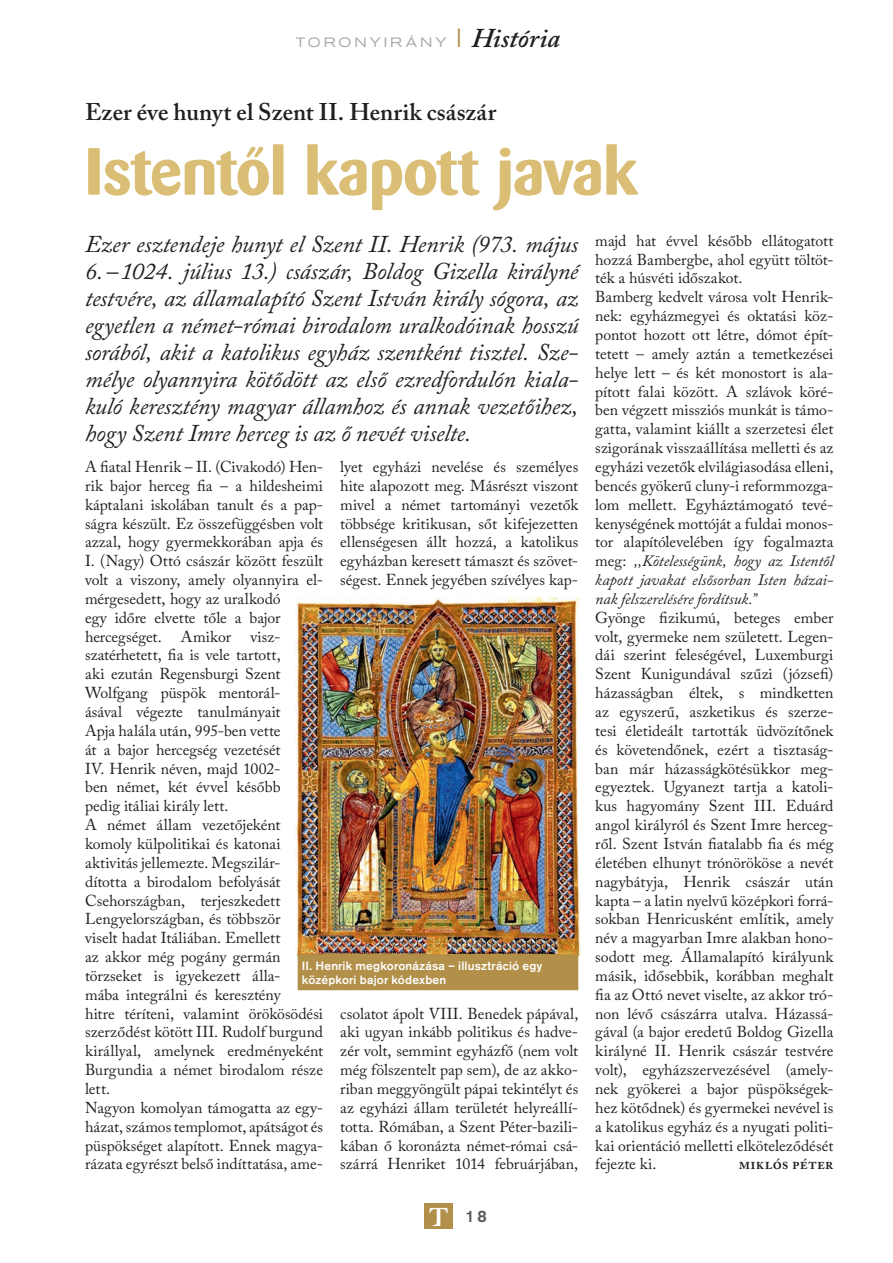
<style>
.page{position:relative;width:893px;height:1263px;background:#fff}
.page>*{position:absolute;margin:0;border:0;box-sizing:border-box;transform-origin:0 0}
.t1{font:66px "H Barmeno Bold";letter-spacing:-.005em;color:#dbbe76}
.t2{font:italic 600 27px "Adobe Caslon Pro";color:#231f20}
.t3{font:26.55px "H Air Bold";color:#fff}
.lead{font:italic 24px/27px "Adobe Caslon Pro";letter-spacing:-.005em;color:#231f20;text-align:justify}
.t4{font:600 24px "Adobe Caslon Pro";letter-spacing:.005em;color:#231f20}
.t5{font:16.5px "H Akzidenz Grotesk Medium Regular";color:#57585a}
.t6{font:15.75px/18.9px "Adobe Caslon Pro";color:#231f20;text-align:justify}
.t7{font:600 15.75px "Adobe Caslon Pro";letter-spacing:.015em;color:#231f20}
.t8{font:13.5px "H Akzidenz Grotesk Extended Regular";letter-spacing:.22em;color:#a8a9ad}
.képaláírás{font:12px/14.4px "H Akzidenz Grotesk Medium Regular";letter-spacing:.015em;color:#fff}
.s1{color:#b2904a}
.s2{font-style:italic}
</style>
<div class="page">
<div style="left:425px;top:1203px;width:28px;height:26px;background:#b2904a"></div>
<img style="left:296px;top:597px;width:284px;height:358px">
<div style="left:298px;top:954px;width:280px;height:36px;background:#b2904a"></div>
<p class="t8" style="left:296px;top:34px;width:166px">TORONYIRÁNY <span class="s1">❘</span></p>
<p class="t2" style="left:472px;top:22px;width:90px">História</p>
<h3 class="t4" style="left:85px;top:97px;width:413px">Ezer éve hunyt el Szent II. Henrik császár</h3>
<h1 class="t1" style="left:85px;top:132px;width:554px">Istentől kapott javak</h1>
<p class="lead" style="left:85px;top:230px;width:495px">Ezer esztendeje hunyt el Szent II. Henrik (973. május 6.–1024. július 13.) császár, Boldog Gizella királyné testvére, az államalapító Szent István király sógora, az egyetlen a német-római birodalom uralkodóinak hosszú sorából, akit a katolikus egyház szentként tisztel. Sze&shy;mélye olyannyira kötődött az első ezredfordulón kiala&shy;kuló keresztény magyar államhoz és annak vezetőihez, hogy Szent Imre herceg is az ő nevét viselte.</p>
<p class="t6" style="left:595px;top:231px;width:240px;text-align:left">majd hat évvel később ellátogatott hozzá Bambergbe, ahol együtt töltöt&shy;ték a húsvéti időszakot.<br>Bamberg kedvelt városa volt Henrik&shy;nek: egyházmegyei és oktatási köz&shy;pontot hozott ott létre, dómot épít&shy;tetett – amely aztán a temetkezései helye lett – és két monostort is ala&shy;pított falai között. A szlávok köré&shy;ben végzett missziós munkát is támo&shy;gatta, valamint kiállt a szerzetesi élet szigorának visszaállítása melletti és az egyházi vezetők elvilágiasodása elleni, bencés gyökerű cluny-i reformmozga&shy;lom mellett. Egyháztámogató tevé&shy;kenységének mottóját a fuldai monos&shy;tor alapítólevelében így fogalmazta meg: <span class="s2">,,Kötelességünk, hogy az Istentől kapott javakat elsősorban Isten házai&shy;nak felszerelésére fordítsuk.”</span></p>
<p class="t6" style="left:595px;top:608px;width:240px">Gyönge fizikumú, beteges ember volt, gyermeke nem született. Legen&shy;dái szerint feleségével, Luxemburgi Szent Kunigundával szűzi (józsefi) házasságban éltek, s mindketten az egyszerű, aszketikus és szerze&shy;tesi életideált tartották üdvözítőnek és követendőnek, ezért a tisztaság&shy;ban már házasságkötésükkor meg&shy;egyeztek. Ugyanezt tartja a katoli&shy;kus hagyomány Szent III. Eduárd angol királyról és Szent Imre herceg&shy;ről. Szent István fiatalabb fia és még életében elhunyt trónörököse a nevét nagybátyja, Henrik császár után kapta – a latin nyelvű középkori forrá&shy;sokban Henricusként említik, amely név a magyarban Imre alakban hono&shy;sodott meg. Államalapító királyunk másik, idősebbik, korábban meghalt fia az Ottó nevet viselte, az akkor tró&shy;non lévő császárra utalva. Házassá&shy;gával (a bajor eredetű Boldog Gizella királyné II. Henrik császár testvére volt), egyházszervezésével (amely&shy;nek gyökerei a bajor püspökségek&shy;hez kötődnek) és gyermekei nevével is a katolikus egyház és a nyugati politi&shy;kai orientáció melletti elköteleződését fejezte ki.</p>
<p class="t6" style="left:85px;top:457px;width:240px;text-align:left">A fiatal Henrik – II. (Civakodó) Hen&shy;rik bajor herceg fia – a hildesheimi káptalani iskolában tanult és a pap&shy;ságra készült. Ez összefüggésben volt azzal, hogy gyermekkorában apja és<br>I. (Nagy) Ottó császár között feszült volt a viszony, amely olyannyira el&shy;mérgesedett, hogy az uralkodó<br>egy időre elvette tőle a bajor hercegséget. Amikor vis - szatérhetett, fia is vele tartott,<br>aki ezután Regensburgi Szent<br>Wolfgang püspök mentorál-<br>ásával végezte tanulmányait<br>Apja halála után, 995-ben vette<br>át a bajor hercegség vezetését<br>IV. Henrik néven, majd 1002-<br>ben német, két évvel később<br>pedig itáliai király lett.<br>A német állam vezetőjeként komoly külpolitikai és katonai aktivitás jellemezte. Megszilár&shy;dította a birodalom befolyását<br>Csehországban, terjeszkedett<br>Lengyelországban, és többször<br>viselt hadat Itáliában. Emellett<br>az akkor még pogány germán törzseket is igyekezett álla-<br>mába integrálni és keresztény<br>hitre téríteni, valamint örökösödési szerződést kötött III. Rudolf burgund királlyal, amelynek eredményeként<br>Burgundia a német birodalom része lett.<br>Nagyon komolyan támogatta az egy&shy;házat, számos templomot, apátságot és püspökséget alapított. Ennek magya&shy;rázata egyrészt belső indíttatása, ame-</p>
<p class="t6" style="left:340px;top:457px;width:240px">lyet egyházi nevelése és személyes hite alapozott meg. Másrészt viszont mivel a német tartományi vezetők többsége kritikusan, sőt kifejezetten ellenségesen állt hozzá, a katolikus egyházban keresett támaszt és szövet&shy;ségest. Ennek jegyében szívélyes kap-</p>
<p class="képaláírás" style="left:302px;top:958px;width:242px">II. Henrik megkoronázása – illusztráció egy középkori bajor kódexben</p>
<p class="t6" style="left:340px;top:1004px;width:240px">csolatot ápolt VIII. Benedek pápával, aki ugyan inkább politikus és hadve&shy;zér volt, semmint egyházfő (nem volt még fölszentelt pap sem), de az akko&shy;riban meggyöngült pápai tekintélyt és az egyházi állam területét helyreállí&shy;totta. Rómában, a Szent Péter-bazili&shy;kában ő koronázta német-római csá&shy;szárrá Henriket 1014 februárjában,</p>
<p class="t7" style="left:739px;top:1155px;width:96px">miklós péter</p>
<p class="t3" style="left:429px;top:1199px;width:21px">T</p>
<p class="t5" style="left:466px;top:1206px;width:23px">18</p>
</div>
